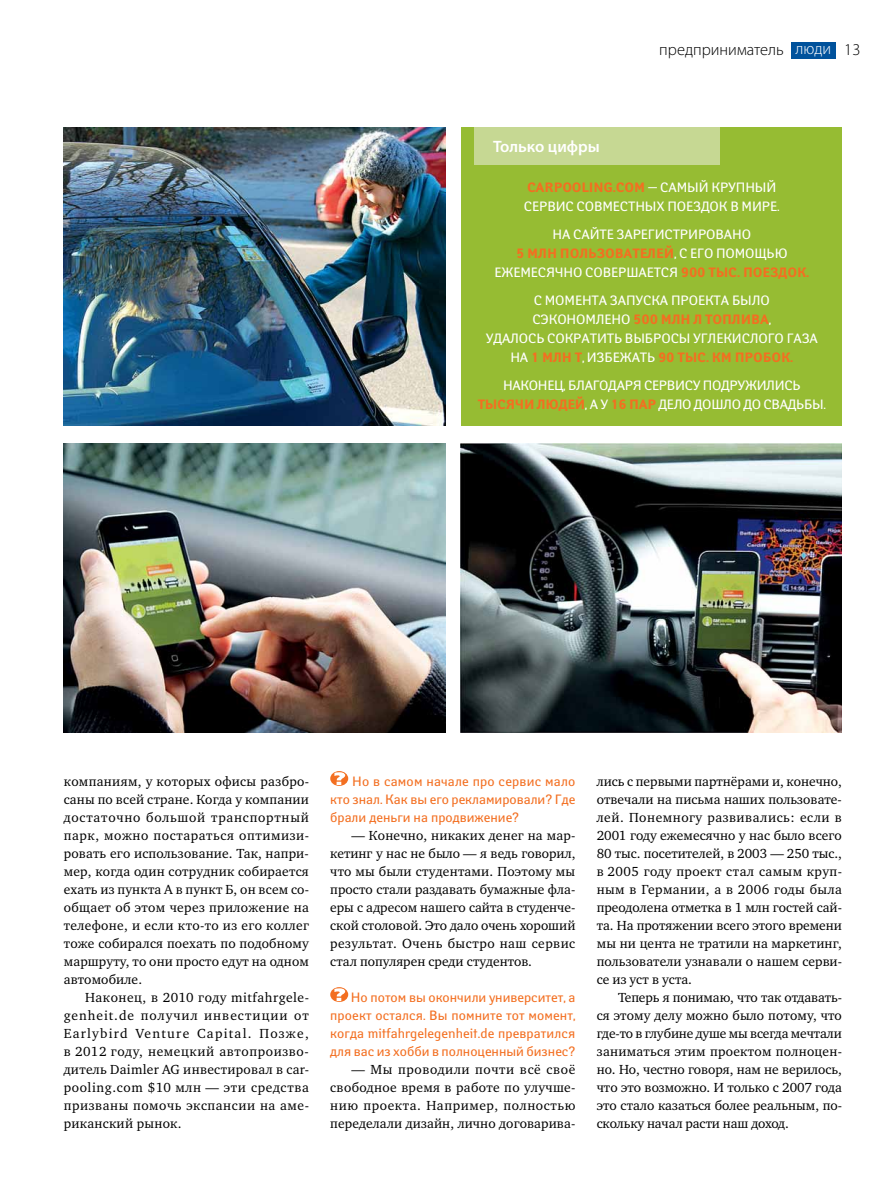
<style>
.page{position:relative;width:893px;height:1191px;background:#fff}
.page>*{position:absolute;margin:0;border:0;box-sizing:border-box;transform-origin:0 0}
.t1{font:300 16.5px "Myriad Pro";color:#000}
.t2{font:600 16.5px "Myriad Pro";color:#fff}
.t3{font:13.5px/18px "Charter ITC";letter-spacing:.01em;color:#000;text-align:justify}
.t4{font:13.5px/19px "Yanus";letter-spacing:.12em;color:#fff}
.t5{font:13.5px/18px "Yanus";color:#f36f21;text-align:justify}
.t6{font:700 13.5px "Yanus";letter-spacing:-.01em;color:#f36f21}
.t7{font:700 13.5px "Yanus";letter-spacing:.065em;color:#f36f21}
.s1{color:#fff}
.s2{font-weight:700;color:#f36f21}
.s3{font-weight:400;color:#fff}
</style>
<div class="page">
<div style="left:791px;top:42px;width:44px;height:17px;background:#00529c"></div>
<svg style="left:330px;top:771px;width:18px;height:15px"></svg>
<svg style="left:330px;top:987px;width:18px;height:15px"></svg>
<img style="left:64px;top:128px;width:381px;height:298px">
<img style="left:64px;top:444px;width:381px;height:288px">
<img style="left:460px;top:444px;width:382px;height:289px">
<div style="left:462px;top:128px;width:380px;height:298px;background:#96bc33"></div>
<div style="left:474px;top:128px;width:245px;height:37px;background:#c6d893"></div>
<p class="t2" style="left:493px;top:136px;width:108px">Только цифры</p>
<p class="t1" style="left:659px;top:40px;width:203px">предприниматель <span class="s1">люди</span> 13</p>
<p class="t4" style="left:524px;top:178px;width:254px"><span class="s2">CARPOOLING.COM</span> — сам ый крупн ый сервис</p>
<p class="t4" style="left:577px;top:197px;width:10px">совм</p>
<p class="t4" style="left:613px;top:197px;width:16px">естн</p>
<p class="t4" style="left:645px;top:197px;width:58px">ых поездок</p>
<p class="t4" style="left:730px;top:197px;width:51px">в мире.</p>
<p class="t4" style="left:553px;top:224px;width:105px">На сайте зарегист</p>
<p class="t4" style="left:516px;top:224px;width:226px;text-indent:164px">рировано<br><span class="s2">5 МЛН ПОЛЬЗОВАТЕЛЕЙ</span>, с его помо</p>
<p class="t4" style="left:754px;top:244px;width:32px">щью</p>
<p class="t4" style="left:494px;top:263px;width:70px">ежем есячно</p>
<p class="t4" style="left:585px;top:263px;width:10px">сов</p>
<p class="t6" style="left:611px;top:264px;width:178px"><span class="s3">ершается</span> 900 ТЫС. ПО ЕЗДОК</p>
<p class="t6" style="left:806px;top:264px;width:5px">.</p>
<p class="t4" style="left:534px;top:290px;width:22px">С мом</p>
<p class="t4" style="left:575px;top:290px;width:194px">ента запуска проекта было</p>
<p class="t4" style="left:532px;top:309px;width:10px">сэконом</p>
<p class="t6" style="left:596px;top:311px;width:119px"><span class="s3">лено</span> 500 МЛНЛ ТОП</p>
<p class="t6" style="left:732px;top:311px;width:41px">ЛИВА<span class="s3">,</span></p>
<p class="t4" style="left:486px;top:329px;width:71px">удалос ь сок</p>
<p class="t4" style="left:573px;top:329px;width:160px">ратить выбросы углекис</p>
<p class="t4" style="left:750px;top:329px;width:18px">лого</p>
<p class="t4" style="left:787px;top:329px;width:33px">газа</p>
<p class="t4" style="left:510px;top:348px;width:86px">на <span class="s2">1 МЛН Т</span>, изб</p>
<p class="t6" style="left:613px;top:349px;width:132px"><span class="s3">ежать</span> 90 ТЫС. КМ ПРО</p>
<p class="t6" style="left:763px;top:349px;width:32px">БОК.</p>
<p class="t4" style="left:503px;top:375px;width:27px">Након</p>
<p class="t4" style="left:547px;top:375px;width:129px">ец, благодаря сервису</p>
<p class="t4" style="left:703px;top:375px;width:45px">подружи</p>
<p class="t4" style="left:766px;top:375px;width:36px">лись</p>
<p class="t7" style="left:478px;top:396px;width:161px">ТЫСЯЧИ ЛЮДЕЙ<span class="s3">, а у</span> 16 ПАР</p>
<p class="t4" style="left:658px;top:394px;width:46px">дело дош</p>
<p class="t4" style="left:723px;top:394px;width:104px">ло до свадьбы.</p>
<p class="t3" style="left:64px;top:772px;width:247px">компаниям, у которых офисы разбро&shy;саны по всей стране. Когда у компании достаточно большой транспортный парк, можно постараться оптимизи&shy;ровать его использование. Так, напри&shy;мер, когда один сотрудник собирается ехать из пункта А в пункт Б, он всем со&shy;общает об этом через приложение на телефоне, и если кто-то из его коллег тоже собирался поехать по подобному маршруту, то они просто едут на одном автомобиле.</p>
<p class="t3" style="left:64px;top:988px;width:247px;text-indent:21px">Наконец, в 2010 году mitfahrgele&shy;genheit.de получил инвестиции от Earlybird Venture Capital. Позже, в 2012 году, немецкий автопроизво&shy;дитель Daimler AG инвестировал в car&shy;pooling.com $10 млн — эти средства призваны помочь экспансии на аме&shy;риканский рынок.</p>
<p class="t5" style="left:330px;top:772px;width:247px;text-indent:22px">Но в самом начале про сервис мало кто знал. Как вы его рекламировали? Где брали деньги на продвижение?</p>
<p class="t3" style="left:330px;top:826px;width:247px;text-indent:21px">— Конечно, никаких денег на мар&shy;кетинг у нас не было — я ведь говорил, что мы были студентами. Поэтому мы просто стали раздавать бумажные фла&shy;еры с адресом нашего сайта в студенче&shy;ской столовой. Это дало очень хороший результат. Очень быстро наш сервис стал популярен среди студентов.</p>
<p class="t5" style="left:330px;top:988px;width:247px;text-indent:21px">Но потом вы окончили университет, а проект остался. Вы помните тот момент, когда mitfahrgelegenheit.de превратился для вас из хобби в полноценный бизнес?</p>
<p class="t3" style="left:330px;top:1060px;width:247px;text-indent:21px">— Мы проводили почти всё своё свободное время в работе по улучше&shy;нию проекта. Например, полностью переделали дизайн, лично договарива-</p>
<p class="t3" style="left:597px;top:772px;width:247px">лись с первыми партнёрами и, конечно, отвечали на письма наших пользовате&shy;лей. Понемногу развивались: если в 2001 году ежемесячно у нас было всего 80 тыс. посетителей, в 2003 — 250 тыс., в 2005 году проект стал самым круп&shy;ным в Германии, а в 2006 годы была преодолена отметка в 1 млн гостей сай&shy;та. На протяжении всего этого времени мы ни цента не тратили на маркетинг, пользователи узнавали о нашем серви&shy;се из уст в уста.</p>
<p class="t3" style="left:597px;top:988px;width:247px;text-indent:21px">Теперь я понимаю, что так отдавать&shy;ся этому делу можно было потому, что где-то в глубине душе мы всегда мечтали заниматься этим проектом полноцен&shy;но. Но, честно говоря, нам не верилось, что это возможно. И только с 2007 года это стало казаться более реальным, по&shy;скольку начал расти наш доход.</p>
</div>
